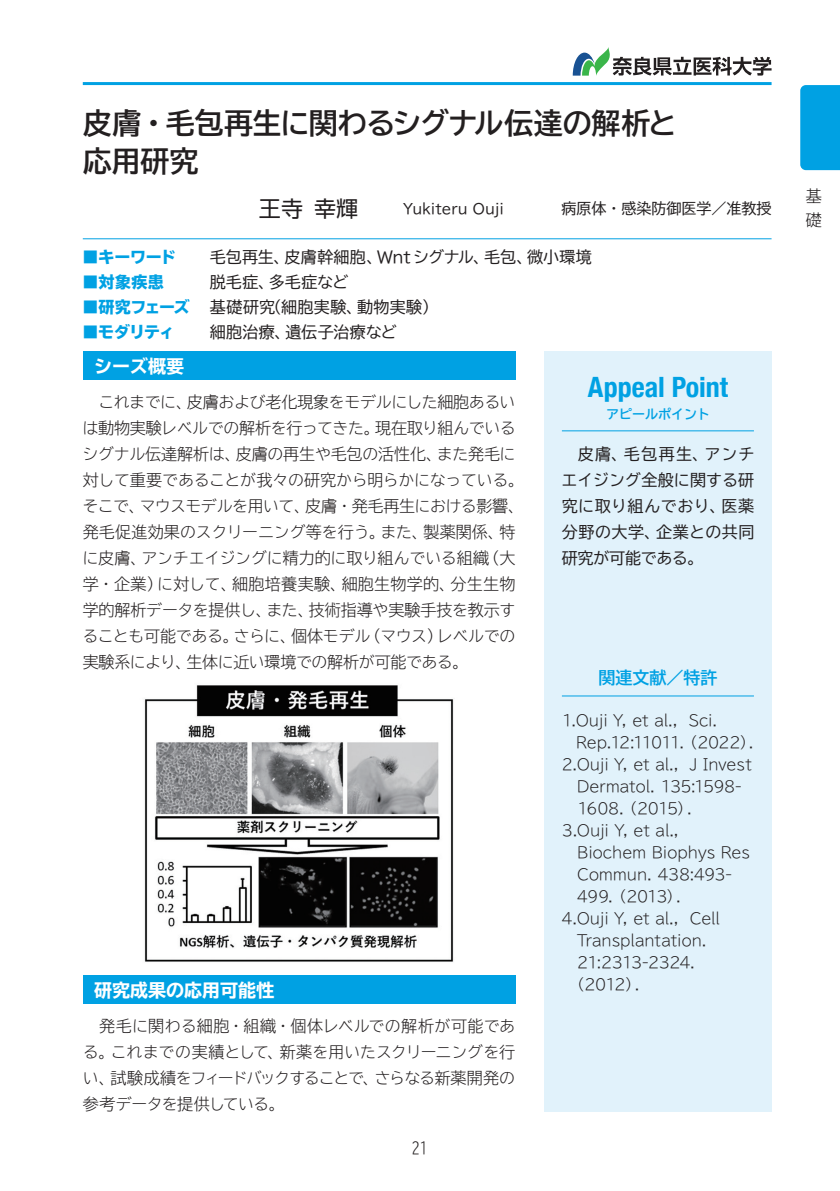
<style>
.page{position:relative;width:840px;height:1191px;background:#fff}
.page>*{position:absolute;margin:0;border:0;box-sizing:border-box;transform-origin:0 0}
.t1{font:700 29px/38px "TBUD Go Std";letter-spacing:-.01em;color:#231f20}
.t2{font:700 condensed 28px "Helvetica Neue";color:#00a1e3}
.t3{font:22px "UD Shin Go Pr 6";color:#231f20}
.t4{font:700 expanded 18px "TBUD Go Std";color:#fff}
.t5{font:700 17px "TBUD Go Std";color:#00a1e3}
.t6{font:300 16px/26px "TBUD Go Std Super";letter-spacing:-.02em;color:#231f20}
.t7{font:16px/26px "TBUD Go Std";letter-spacing:.015em;color:#231f20;text-align:justify}
.t8{font:800 16px "TBUD Go Std";letter-spacing:-.03em;color:#00a1e3}
.t9{font:300 15px "TBUD Go Std Super";letter-spacing:-.015em;color:#231f20}
.t10{font:300 15px "TBUD Go Std Super";letter-spacing:-.065em;color:#231f20}
.t11{font:15px "TBUD Go Std";color:#231f20}
.t12{font:300 15px "TBUD Go Std Super";letter-spacing:-.05em;color:#231f20}
.t13{font:300 15px "TBUD Go Std Super";letter-spacing:-.055em;color:#231f20}
.t14{font:14px "TBUD Go Std";color:#231f20}
.t15{font:700 13px "TBUD Go Std";color:#00a1e3}
</style>
<div class="page">
<div style="left:800px;top:85px;width:39px;height:85px;background:#00a1e3"></div>
<hr style="left:83px;top:82px;width:688px;height:3px;background:#00a1e3">
<svg style="left:572px;top:47px;width:199px;height:29px"></svg>
<div style="left:83px;top:351px;width:432px;height:29px;background:#00a1e3"></div>
<hr style="left:83px;top:238px;width:688px;height:1px;background:#00a1e3">
<div style="left:83px;top:975px;width:432px;height:29px;background:#00a1e3"></div>
<img style="left:144px;top:685px;width:310px;height:277px">
<div style="left:544px;top:351px;width:227px;height:761px;background:#e1f2fb"></div>
<hr style="left:561px;top:430px;width:192px;height:1px;background:#00a1e3">
<hr style="left:561px;top:695px;width:192px;height:1px;background:#00a1e3">
<h1 class="t1" style="left:83px;top:104px;width:595px">皮膚・毛包再生に関わるシグナル伝達の解析と応用研究</h1>
<p class="t8" style="left:83px;top:248px;width:95px">■キーワード</p>
<p class="t8" style="left:83px;top:273px;width:83px">■対象疾患</p>
<p class="t8" style="left:83px;top:298px;width:108px">■研究フェーズ</p>
<p class="t8" style="left:83px;top:323px;width:94px">■モダリティ</p>
<p class="t4" style="left:94px;top:356px;width:92px">シーズ概要</p>
<h3 class="t3" style="left:259px;top:191px;width:100px">王寺 幸輝</h3>
<p class="t14" style="left:403px;top:197px;width:102px">Yukiteru Ouji</p>
<p class="t11" style="left:561px;top:196px;width:211px">病原体・感染防御医学／准教授</p>
<p class="t7" style="left:210px;top:244px;width:383px;line-height:25px;text-align:left">毛包再生、皮膚幹細胞、Wntシグナル、毛包、微小環境脱毛症、多毛症など<br>基礎研究（細胞実験、動物実験）<br>細胞治療、遺伝子治療など</p>
<p class="t6" style="left:82px;top:388px;width:443px;text-indent:16px">これまでに、皮膚および老化現象をモデルにした細胞あるいは動物実験レベルでの解析を行ってきた。現在取り組んでいるシグナル伝達解析は、皮膚の再生や毛包の活性化、また発毛に対して重要であることが我々の研究から明らかになっている。そこで、マウスモデルを用いて、皮膚・発毛再生における影響、発毛促進効果のスクリーニング等を行う。また、製薬関係、特に皮膚、アンチエイジングに精力的に取り組んでいる組織（大学・企業）に対して、細胞培養実験、細胞生物学的、分生生物学的解析データを提供し、また、技術指導や実験手技を教示することも可能である。さらに、個体モデル（マウス）レベルでの実験系により、生体に近い環境での解析が可能である。</p>
<p class="t4" style="left:94px;top:980px;width:182px">研究成果の応用可能性</p>
<p class="t6" style="left:83px;top:1012px;width:434px;text-align:justify;text-indent:16px">発毛に関わる細胞・組織・個体レベルでの解析が可能である。これまでの実績として、新薬を用いたスクリーニングを行い、試験成績をフィードバックすることで、さらなる新薬開発の参考データを提供している。</p>
<p class="t6" style="left:412px;top:1134px;width:17px">21</p>
<h2 class="t2" style="left:587px;top:364px;width:142px">Appeal Point</h2>
<p class="t15" style="left:605px;top:404px;width:105px">アピールポイント</p>
<p class="t7" style="left:561px;top:441px;width:194px;text-indent:16px">皮膚、毛包再生、アンチエイジング全般に関する研究に取り組んでおり、医薬分野の大学、企業との共同研究が可能である。</p>
<p class="t5" style="left:598px;top:664px;width:120px">関連文献／特許</p>
<p class="t9" style="left:561px;top:707px;width:157px">1.Ouji Y, et al., Sci.</p>
<p class="t10" style="left:575px;top:729px;width:180px">Rep.12:11011. （2022）.</p>
<p class="t9" style="left:561px;top:751px;width:191px">2.Ouji Y, et al., J Invest</p>
<p class="t9" style="left:576px;top:773px;width:166px">Dermatol. 135:1598-</p>
<p class="t13" style="left:576px;top:795px;width:116px">1608. （2015）.</p>
<p class="t9" style="left:561px;top:817px;width:119px">3.Ouji Y, et al.,</p>
<p class="t9" style="left:577px;top:839px;width:174px">Biochem Biophys Res</p>
<p class="t9" style="left:577px;top:861px;width:156px">Commun. 438:493-</p>
<p class="t9" style="left:577px;top:883px;width:105px">499. （2013）.</p>
<p class="t9" style="left:561px;top:905px;width:159px">4.Ouji Y, et al., Cell</p>
<p class="t9" style="left:576px;top:927px;width:131px">Transplantation.</p>
<p class="t12" style="left:576px;top:949px;width:120px">21:2313-2324.</p>
<p class="t9" style="left:569px;top:971px;width:72px">（2012）.</p>
<p class="t6" style="left:805px;top:183px;width:17px;line-height:24px">基礎</p>
</div>
